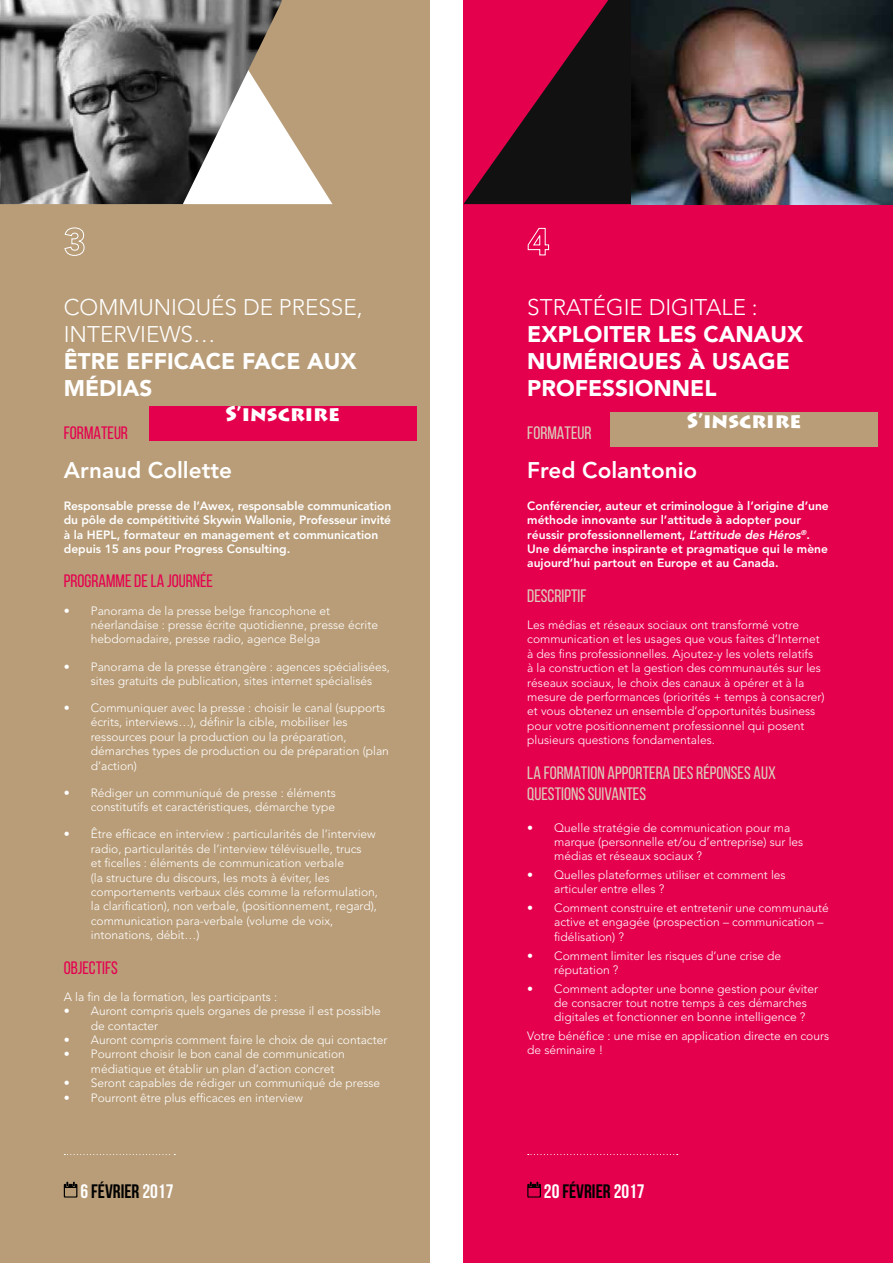
<style>
.page{position:relative;width:893px;height:1263px;background:#fff}
.page>*{position:absolute;margin:0;border:0;box-sizing:border-box;transform-origin:0 0}
.t1{font:900 22.5px/27px "Avenir";color:#fff}
.t2{font:300 22.5px/27px "Avenir";color:#fff}
.t3{font:800 22.5px "Avenir";color:#fff}
.t4{font:900 21px "Lithos Pro";color:#fff}
.t5{font:700 19.5px "Bebas Neue";color:#000}
.t6{font:18px/21.6px "Bebas Neue";color:#dbccba}
.t7{font:18px "Bebas Neue";color:#e5004e}
.t8{font:300 12px/14.4px "Avenir";color:#fff}
.t9{font:800 12px/14.4px "Avenir";color:#fff}
.s1{font-style:italic}
.s2{color:#fff}
</style>
<div class="page">
<div style="left:0;top:0;width:429px;height:1263px;background:#b99d78"></div>
<div style="left:463px;top:0;width:430px;height:1263px;background:#e5004e"></div>
<svg style="left:463px;top:0;width:169px;height:204px;fill:#111"></svg>
<img style="left:632px;top:0;width:261px;height:204px">
<svg style="left:64px;top:1154px;width:111px;height:1px"></svg>
<svg style="left:64px;top:1182px;width:13px;height:15px"></svg>
<svg style="left:528px;top:1154px;width:150px;height:1px"></svg>
<svg style="left:527px;top:1182px;width:14px;height:15px"></svg>
<svg style="left:64px;top:227px;width:21px;height:29px"></svg>
<svg style="left:528px;top:228px;width:21px;height:27px"></svg>
<svg style="left:282px;top:124px;width:50px;height:80px"></svg>
<img style="left:0;top:0;width:282px;height:204px">
<div style="left:149px;top:406px;width:268px;height:34px;background:#e5004e"></div>
<div style="left:610px;top:412px;width:268px;height:34px;background:#b99d78"></div>
<h1 class="t2" style="left:64px;top:293px;width:300px">COMMUNIQUÉS DE PRESSE,<br>INTERVIEWS…</h1>
<h1 class="t1" style="left:64px;top:347px;width:294px">ÊTRE EFFICACE FACE AUX<br>MÉDIAS</h1>
<h3 class="t7" style="left:64px;top:423px;width:66px">FORMATEUR</h3>
<h1 class="t3" style="left:64px;top:457px;width:170px">Arnaud Collette</h1>
<p class="t9" style="left:64px;top:498px;width:329px">Responsable presse de l’Awex, responsable communication du pôle de compétitivité Skywin Wallonie, Professeur invité à la HEPL, formateur en management et communication depuis 15 ans pour Progress Consulting.</p>
<h3 class="t7" style="left:64px;top:571px;width:151px">PROGRAMME DE LA JOURNÉE</h3>
<p class="t8" style="left:91px;top:603px;width:289px;text-indent:-27px">• Panorama de la presse belge francophone et néerlandaise : presse écrite quotidienne, presse écrite hebdomadaire, presse radio, agence Belga</p>
<p class="t8" style="left:91px;top:659px;width:301px;text-indent:-27px">• Panorama de la presse étrangère : agences spécialisées, sites gratuits de publication, sites internet spécialisés</p>
<p class="t8" style="left:91px;top:701px;width:300px;text-indent:-27px">• Communiquer avec la presse : choisir le canal (supports écrits, interviews…), définir la cible, mobiliser les ressources pour la production ou la préparation, démarches types de production ou de préparation (plan d’action)</p>
<p class="t8" style="left:64px;top:785px;width:274px;text-align:right">• Rédiger un communiqué de presse : éléments constitutifs et caractéristiques, démarche type</p>
<p class="t8" style="left:91px;top:827px;width:289px;text-indent:-27px">• Être efficace en interview : particularités de l’interview radio, particularités de l’interview télévisuelle, trucs<br>et ficelles : éléments de communication verbale<br>(la structure du discours, les mots à éviter, les comportements verbaux clés comme la reformulation, la clarification), non verbale, (positionnement, regard), communication para-verbale (volume de voix, intonations, débit…)</p>
<h3 class="t7" style="left:64px;top:957px;width:56px">OBJECTIFS</h3>
<p class="t8" style="left:64px;top:989px;width:215px">A la fin de la formation, les participants :</p>
<p class="t8" style="left:91px;top:1004px;width:292px;text-indent:-27px">• Auront compris quels organes de presse il est possible de contacter</p>
<p class="t8" style="left:64px;top:1032px;width:325px">• Auront compris comment faire le choix de qui contacter</p>
<p class="t8" style="left:91px;top:1047px;width:256px;text-indent:-27px">• Pourront choisir le bon canal de communication médiatique et établir un plan d’action concret</p>
<p class="t8" style="left:64px;top:1076px;width:318px">• Seront capables de rédiger un communiqué de presse</p>
<p class="t8" style="left:64px;top:1090px;width:241px">• Pourront être plus efficaces en interview</p>
<h1 class="t2" style="left:527px;top:293px;width:232px">STRATÉGIE DIGITALE :</h1>
<h1 class="t1" style="left:527px;top:320px;width:278px">EXPLOITER LES CANAUX<br>NUMÉRIQUES À USAGE<br>PROFESSIONNEL</h1>
<h3 class="t6" style="left:527px;top:421px;width:66px">FORMATEUR</h3>
<h1 class="t3" style="left:527px;top:457px;width:171px">Fred Colantonio</h1>
<p class="t9" style="left:527px;top:498px;width:303px">Conférencier, auteur et criminologue à l’origine d’une méthode innovante sur l’attitude à adopter pour réussir professionnellement, <span class="s1">L’attitude des Héros</span><sup>®</sup>.<br>Une démarche inspirante et pragmatique qui le mène aujourd’hui partout en Europe et au Canada.</p>
<h3 class="t6" style="left:527px;top:585px;width:61px">DESCRIPTIF</h3>
<p class="t8" style="left:527px;top:618px;width:299px">Les médias et réseaux sociaux ont transformé votre communication et les usages que vous faites d’Internet à des fins professionnelles. Ajoutez-y les volets relatifs<br>à la construction et la gestion des communautés sur les réseaux sociaux, le choix des canaux à opérer et à la mesure de performances (priorités + temps à consacrer) et vous obtenez un ensemble d’opportunités business pour votre positionnement professionnel qui posent plusieurs questions fondamentales.</p>
<h3 class="t6" style="left:527px;top:761px;width:250px">LA FORMATION APPORTERA DES RÉPONSES AUX<br>QUESTIONS SUIVANTES</h3>
<p class="t8" style="left:554px;top:820px;width:251px;text-indent:-27px">• Quelle stratégie de communication pour ma marque (personnelle et/ou d’entreprise) sur les médias et réseaux sociaux ?</p>
<p class="t8" style="left:554px;top:868px;width:233px;text-indent:-27px">• Quelles plateformes utiliser et comment les articuler entre elles ?</p>
<p class="t8" style="left:554px;top:901px;width:276px;text-indent:-27px">• Comment construire et entretenir une communauté active et engagée (prospection – communication – fidélisation) ?</p>
<p class="t8" style="left:554px;top:948px;width:228px;text-indent:-27px">• Comment limiter les risques d’une crise de réputation ?</p>
<p class="t8" style="left:554px;top:981px;width:265px;text-indent:-27px">• Comment adopter une bonne gestion pour éviter de consacrer tout notre temps à ces démarches digitales et fonctionner en bonne intelligence ?</p>
<p class="t8" style="left:527px;top:1029px;width:303px">Votre bénéfice : une mise en application directe en cours de séminaire !</p>
<h2 class="t4" style="left:225px;top:401px;width:116px">S’inscrire</h2>
<h2 class="t4" style="left:687px;top:407px;width:116px">S’inscrire</h2>
<h3 class="t5" style="left:80px;top:1180px;width:94px"><span class="s2">6</span> FÉVRIER <span class="s2">2017</span></h3>
<h3 class="t5" style="left:544px;top:1180px;width:102px"><span class="s2">20</span> FÉVRIER <span class="s2">2017</span></h3>
</div>
